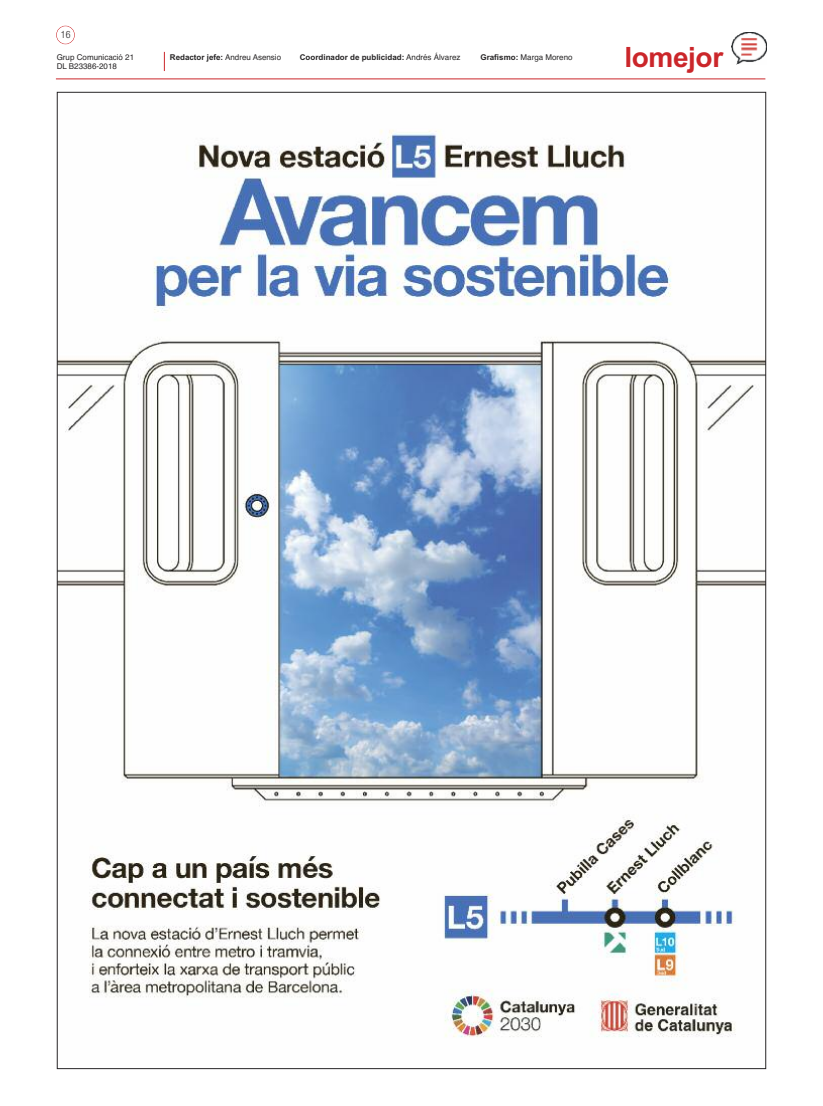
<style>
.page{position:relative;width:823px;height:1106px;background:#fff}
.page>*{position:absolute;margin:0;border:0;box-sizing:border-box;transform-origin:0 0}
.t1{font:700 28px "Arial";letter-spacing:-.015em;color:#cb262a}
.t2{font:300 condensed 10px "Helvetica Neue LT Std";color:#272526}
.t3{font:700 8px "Arial";color:#272526}
.t4{font:8px "Helvetica";color:#272526}
.s1{font-family:"Helvetica";font-weight:400}
.s2{font-family:"Arial";font-weight:700}
</style>
<div class="page">
<img style="left:731px;top:32px;width:34px;height:33px">
<img style="left:59px;top:130px;width:704px;height:908px">
<hr style="left:56px;top:78px;width:709px;height:1px;background:#cb262a">
<svg style="left:164px;top:52px;width:1px;height:19px"></svg>
<div style="left:56px;top:26px;width:19px;height:18px;border:1px solid #cb262a;border-radius:50%"></div>
<p class="t2" style="left:61px;top:31px;width:11px">16</p>
<p class="t4" style="left:57px;top:52px;width:79px">Grup Comunicació 21</p>
<p class="t3" style="left:300px;top:52px;width:162px">Coordinador de publicidad: <span class="s1">Andrés Álvarez</span></p>
<p class="t4" style="left:480px;top:52px;width:94px"><span class="s2">Grafismo:</span> Marga Moreno</p>
<p class="t4" style="left:57px;top:62px;width:62px">DL B23386-2018</p>
<p class="t3" style="left:170px;top:52px;width:113px">Redactor jefe: <span class="s1">Andreu Asensio</span></p>
<h1 class="t1" style="left:624px;top:41px;width:100px">lomejor</h1>
</div>
